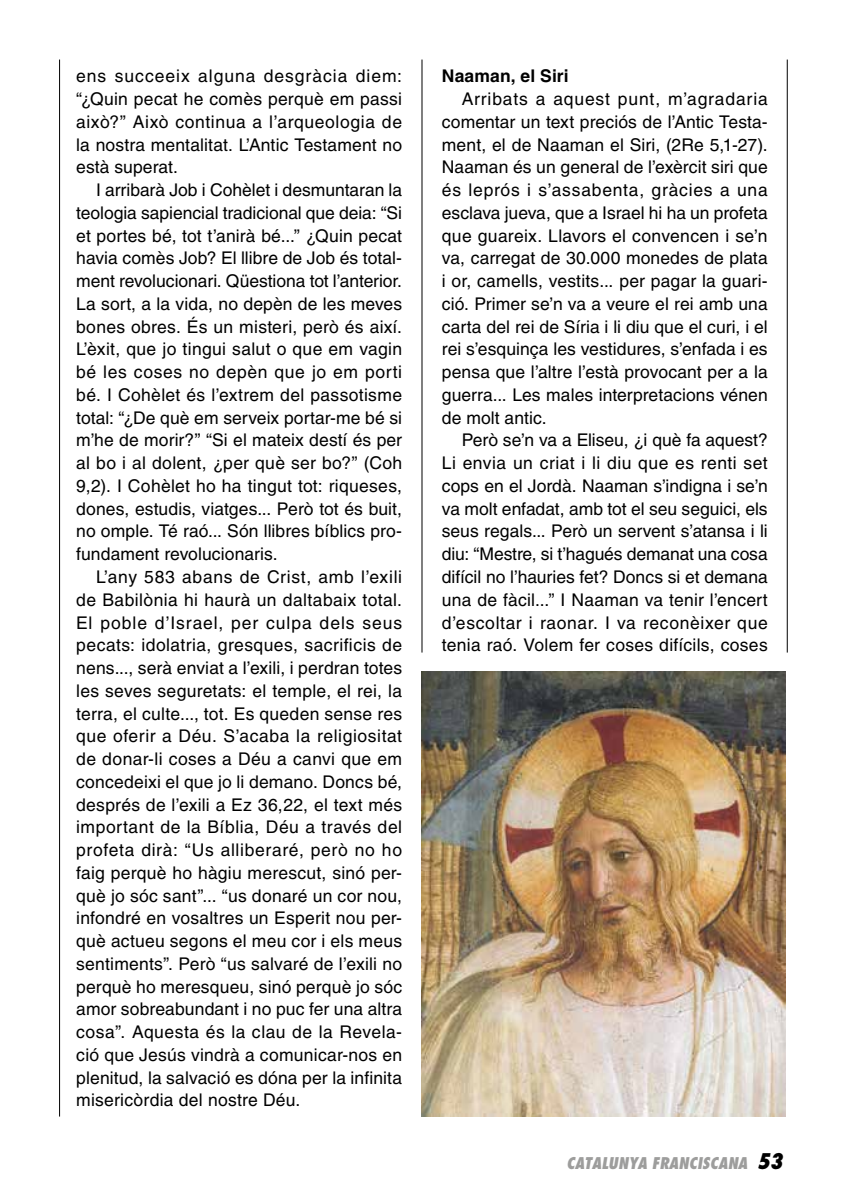
<style>
.page{position:relative;width:844px;height:1191px;background:#fff}
.page>*{position:absolute;margin:0;border:0;box-sizing:border-box;transform-origin:0 0}
.t1{font:17.5px/22.8px "Helvetica LT Std";letter-spacing:.01em;color:#000;text-align:justify}
.t2{font:700 17.5px "Helvetica LT Std";letter-spacing:.005em;color:#000}
.t3{font:italic 800 condensed 15.75px "Futura Std";color:#9d9d9c}
.s1{font-size:21px;color:#000}
</style>
<div class="page">
<img style="left:421px;top:671px;width:364px;height:445px">
<hr style="left:59px;top:60px;width:1px;height:1056px;background:#000">
<hr style="left:786px;top:60px;width:1px;height:592px;background:#000">
<hr style="left:421px;top:60px;width:1px;height:592px;background:#000">
<p class="t1" style="left:76px;top:65px;width:327px">ens succeeix alguna desgràcia diem: “¿Quin pecat he comès perquè em passi això?” Això continua a l’arqueologia de la nostra mentalitat. L’Antic Testament no està superat.</p>
<p class="t1" style="left:76px;top:178px;width:327px;text-indent:20px">I arribarà Job i Cohèlet i desmuntaran la teologia sapiencial tradicional que deia: “Si et portes bé, tot t’anirà bé...” ¿Quin pecat havia comès Job? El llibre de Job és total&shy;ment revolucionari. Qüestiona tot l’anterior.<br>La sort, a la vida, no depèn de les meves bones obres. És un misteri, però és així.<br>L’èxit, que jo tingui salut o que em vagin bé les coses no depèn que jo em porti bé. I Cohèlet és l’extrem del passotisme total: “¿De què em serveix portar-me bé si m’he de morir?” “Si el mateix destí és per al bo i al dolent, ¿per què ser bo?” (Coh 9,2). I Cohèlet ho ha tingut tot: riqueses, dones, estudis, viatges... Però tot és buit, no omple. Té raó... Són llibres bíblics pro&shy;fundament revolucionaris.</p>
<p class="t1" style="left:76px;top:565px;width:327px;text-indent:20px">L’any 583 abans de Crist, amb l’exili de Babilònia hi haurà un daltabaix total.<br>El poble d’Israel, per culpa dels seus pecats: idolatria, gresques, sacrificis de nens..., serà enviat a l’exili, i perdran totes les seves seguretats: el temple, el rei, la terra, el culte..., tot. Es queden sense res que oferir a Déu. S’acaba la religiositat de donar-li coses a Déu a canvi que em concedeixi el que jo li demano. Doncs bé, després de l’exili a Ez 36,22, el text més important de la Bíblia, Déu a través del profeta dirà: “Us alliberaré, però no ho faig perquè ho hàgiu merescut, sinó per&shy;què jo sóc sant”... “us donaré un cor nou, infondré en vosaltres un Esperit nou per&shy;què actueu segons el meu cor i els meus sentiments”. Però “us salvaré de l’exili no perquè ho meresqueu, sinó perquè jo sóc amor sobreabundant i no puc fer una altra cosa”. Aquesta és la clau de la Revela&shy;ció que Jesús vindrà a comunicar-nos en plenitud, la salvació es dóna per la infinita misericòrdia del nostre Déu.</p>
<p class="t2" style="left:442px;top:65px;width:128px">Naaman, el Siri</p>
<p class="t1" style="left:442px;top:87px;width:327px;text-indent:20px">Arribats a aquest punt, m’agradaria comentar un text preciós de l’Antic Testa&shy;ment, el de Naaman el Siri, (2Re 5,1-27).<br>Naaman és un general de l’exèrcit siri que és leprós i s’assabenta, gràcies a una esclava jueva, que a Israel hi ha un profeta que guareix. Llavors el convencen i se’n va, carregat de 30.000 monedes de plata i or, camells, vestits... per pagar la guari&shy;ció. Primer se’n va a veure el rei amb una carta del rei de Síria i li diu que el curi, i el rei s’esquinça les vestidures, s’enfada i es pensa que l’altre l’està provocant per a la guerra... Les males interpretacions vénen de molt antic.</p>
<p class="t1" style="left:442px;top:429px;width:327px;text-indent:20px">Però se’n va a Eliseu, ¿i què fa aquest?<br>Li envia un criat i li diu que es renti set cops en el Jordà. Naaman s’indigna i se’n va molt enfadat, amb tot el seu seguici, els seus regals... Però un servent s’atansa i li diu: “Mestre, si t’hagués demanat una cosa difícil no l’hauries fet? Doncs si et demana una de fàcil...” I Naaman va tenir l’encert d’escoltar i raonar. I va reconèixer que tenia raó. Volem fer coses difícils, coses</p>
<p class="t3" style="left:566px;top:1152px;width:217px">CATALUNYA FRANCISCANA <span class="s1">53</span></p>
</div>
